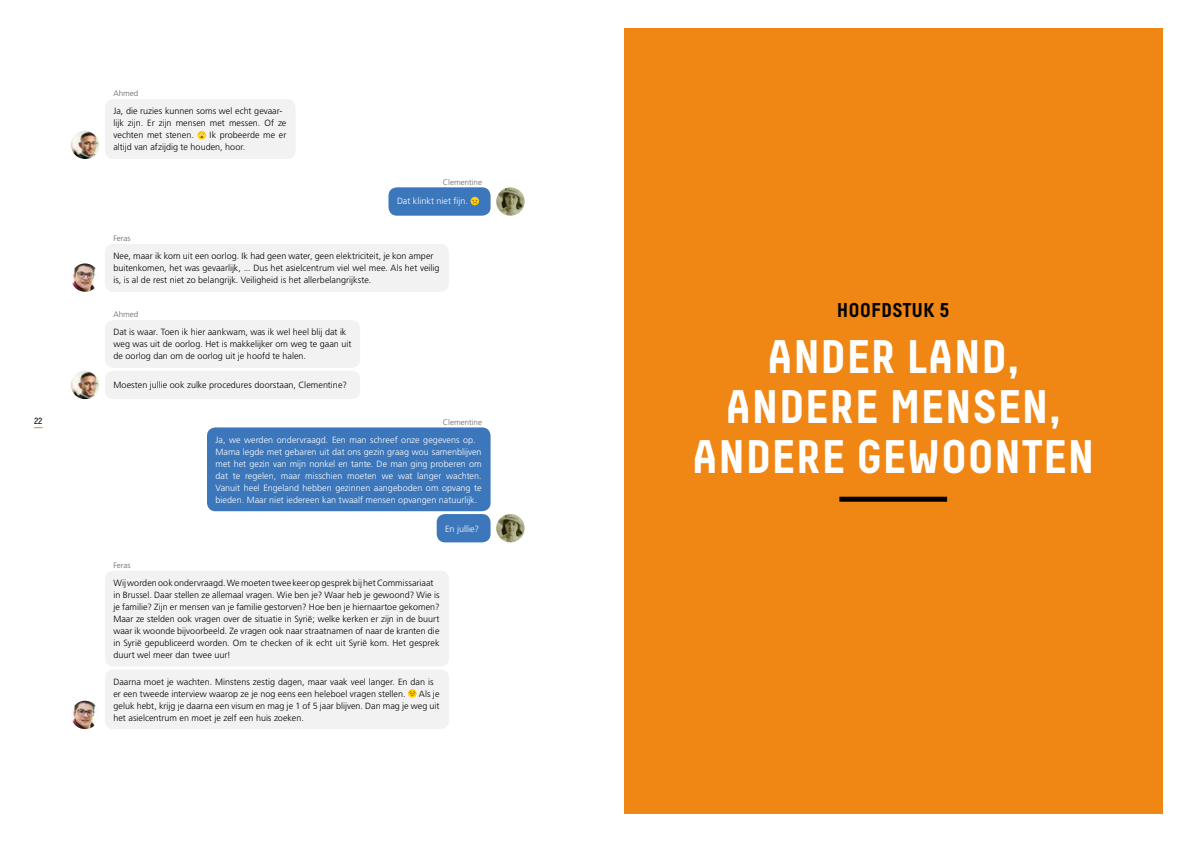
<style>
.page{position:relative;width:1191px;height:842px;background:#fff}
.page>*{position:absolute;margin:0;border:0;box-sizing:border-box;transform-origin:0 0}
.t1{font:700 47px/50px "Decima";color:#fff;text-align:center}
.t2{font:700 20px "Decima";color:#000}
.t3{font:300 9px/12px "Frutiger";letter-spacing:.005em;color:#000}
.t4{font:300 9px/12px "Frutiger";color:#fff}
.t5{font:9px "Decima";color:#000}
.t6{font:300 8px "Frutiger";color:#646363}
</style>
<div class="page">
<div style="left:624px;top:28px;width:538px;height:786px;background:#f08614"></div>
<div style="left:839px;top:497px;width:108px;height:5px;background:#000"></div>
<img style="left:496px;top:187px;width:28px;height:29px;border-radius:14px">
<img style="left:496px;top:514px;width:28px;height:28px;border-radius:14px">
<div style="left:105px;top:244px;width:344px;height:48px;background:#f2f2f2;border-radius:9px"></div>
<div style="left:105px;top:571px;width:344px;height:95px;background:#f2f2f2;border-radius:9px"></div>
<div style="left:105px;top:669px;width:344px;height:60px;background:#f2f2f2;border-radius:9px"></div>
<svg style="left:408px;top:689px;width:8px;height:9px"></svg>
<svg style="left:409px;top:691px;width:6px;height:5px"></svg>
<div style="left:388px;top:187px;width:102px;height:29px;background:#3c77bb;border-radius:9px"></div>
<svg style="left:470px;top:197px;width:9px;height:8px"></svg>
<div style="left:207px;top:427px;width:283px;height:84px;background:#3c77bb;border-radius:9px"></div>
<div style="left:437px;top:514px;width:53px;height:28px;background:#3c77bb;border-radius:9px"></div>
<img style="left:71px;top:263px;width:28px;height:29px;border-radius:14px">
<img style="left:71px;top:701px;width:28px;height:28px;border-radius:14px">
<img style="left:71px;top:131px;width:28px;height:28px;border-radius:14px">
<img style="left:71px;top:371px;width:28px;height:28px;border-radius:14px">
<div style="left:105px;top:99px;width:191px;height:60px;background:#f2f2f2;border-radius:9px"></div>
<svg style="left:197px;top:131px;width:9px;height:8px"></svg>
<svg style="left:199px;top:133px;width:5px;height:6px"></svg>
<div style="left:105px;top:320px;width:255px;height:48px;background:#f2f2f2;border-radius:9px"></div>
<div style="left:105px;top:371px;width:255px;height:28px;background:#f2f2f2;border-radius:9px"></div>
<p class="t5" style="left:34px;top:416px;width:10px">22</p>
<p class="t6" style="left:113px;top:89px;width:26px">Ahmed</p>
<p class="t3" style="left:113px;top:105px;width:174px">Ja, die ruzies kunnen soms wel echt gevaar&shy;lijk zijn. Er zijn mensen met messen. Of ze vechten met stenen.</p>
<p class="t3" style="left:113px;top:129px;width:175px;text-indent:96px">Ik probeerde me er altijd van afzijdig te houden, hoor.</p>
<p class="t6" style="left:113px;top:234px;width:19px">Feras</p>
<p class="t6" style="left:443px;top:177px;width:41px">Clementine</p>
<p class="t4" style="left:397px;top:195px;width:73px">Dat klinkt niet fijn.</p>
<p class="t3" style="left:113px;top:250px;width:328px">Nee, maar ik kom uit een oorlog. Ik had geen water, geen elektriciteit, je kon amper buitenkomen, het was gevaarlijk, ... Dus het asielcentrum viel wel mee. Als het veilig is, is al de rest niet zo belangrijk. Veiligheid is het allerbelangrijkste.</p>
<p class="t6" style="left:113px;top:310px;width:26px">Ahmed</p>
<p class="t3" style="left:113px;top:326px;width:240px">Dat is waar. Toen ik hier aankwam, was ik wel heel blij dat ik weg was uit de oorlog. Het is makkelijker om weg te gaan uit de oorlog dan om de oorlog uit je hoofd te halen.</p>
<p class="t3" style="left:113px;top:379px;width:235px">Moesten jullie ook zulke procedures doorstaan, Clementine?</p>
<p class="t6" style="left:443px;top:417px;width:41px">Clementine</p>
<p class="t6" style="left:113px;top:561px;width:19px">Feras</p>
<p class="t4" style="left:215px;top:434px;width:268px">Ja, we werden ondervraagd. Een man schreef onze gegevens op.<br>Mama legde met gebaren uit dat ons gezin graag wou samenblijven met het gezin van mijn nonkel en tante. De man ging proberen om dat te regelen, maar misschien moeten we wat langer wachten.<br>Vanuit heel Engeland hebben gezinnen aangeboden om opvang te bieden. Maar niet iedereen kan twaalf mensen opvangen natuurlijk.</p>
<p class="t4" style="left:445px;top:523px;width:35px">En jullie?</p>
<p class="t3" style="left:113px;top:577px;width:328px">Wij worden ook ondervraagd. We moeten twee keer op gesprek bij het Commissariaat in Brussel. Daar stellen ze allemaal vragen. Wie ben je? Waar heb je gewoond? Wie is je familie? Zijn er mensen van je familie gestorven? Hoe ben je hiernaartoe gekomen?<br>Maar ze stelden ook vragen over de situatie in Syrië; welke kerken er zijn in de buurt waar ik woonde bijvoorbeeld. Ze vragen ook naar straatnamen of naar de kranten die in Syrië gepubliceerd worden. Om te checken of ik echt uit Syrië kom. Het gesprek duurt wel meer dan twee uur!</p>
<p class="t3" style="left:113px;top:676px;width:322px">Daarna moet je wachten. Minstens zestig dagen, maar vaak veel langer. En dan is er een tweede interview waarop ze je nog eens een heleboel vragen stellen.</p>
<p class="t3" style="left:113px;top:688px;width:328px;text-align:justify;text-indent:305px">Als je geluk hebt, krijg je daarna een visum en mag je 1 of 5 jaar blijven. Dan mag je weg uit het asielcentrum en moet je zelf een huis zoeken.</p>
<h2 class="t2" style="left:837px;top:298px;width:114px">HOOFDSTUK 5</h2>
<h1 class="t1" style="left:692px;top:331px;width:404px">ANDER LAND,<br>ANDERE MENSEN,<br>ANDERE GEWOONTEN</h1>
</div>
